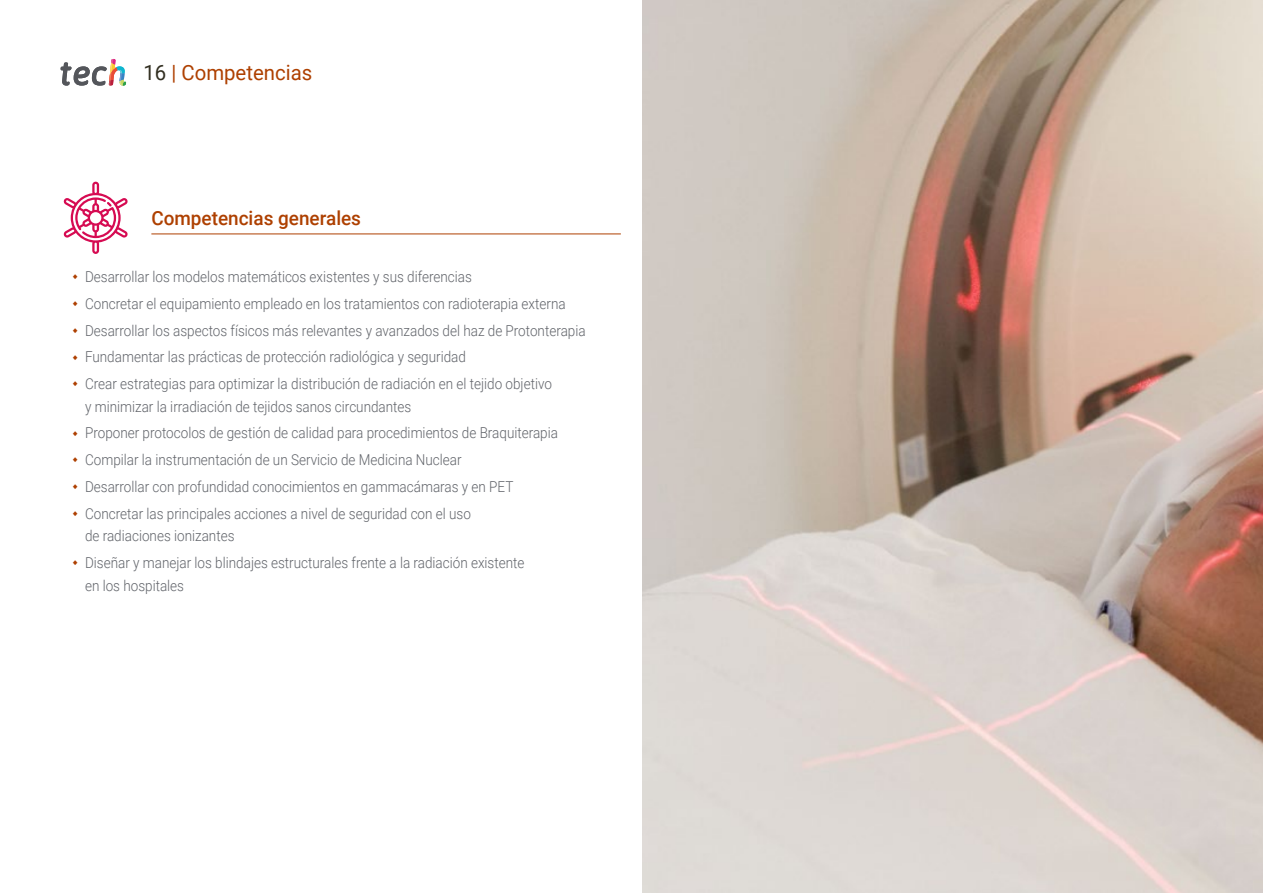
<style>
.page{position:relative;width:1263px;height:893px;background:#fff}
.page>*{position:absolute;margin:0;border:0;box-sizing:border-box;transform-origin:0 0}
.t1{font:21px "Roboto";color:#ae4000}
.t2{font:500 19.5px "Roboto";color:#ae4000}
.t3{font:300 15px/26.7px "Roboto";color:#61646a;scale:.9 1}
.s1{color:#312e20}
</style>
<div class="page">
<hr style="left:151px;top:234px;width:470px;height:1px;background:#ae4000">
<svg style="left:63px;top:182px;width:65px;height:72px"></svg>
<img style="left:642px;top:0;width:621px;height:893px">
<svg style="left:61px;top:59px;width:65px;height:27px"></svg>
<h1 class="t1" style="left:144px;top:57px;width:170px"><span class="s1">16</span> | Competencias</h1>
<h2 class="t2" style="left:151px;top:205px;width:211px">Competencias generales</h2>
<p class="t3" style="left:85px;top:263px;width:558px">Desarrollar los modelos matemáticos existentes y sus diferencias<br>Concretar el equipamiento empleado en los tratamientos con radioterapia externa Desarrollar los aspectos físicos más relevantes y avanzados del haz de Protonterapia Fundamentar las prácticas de protección radiológica y seguridad<br>Crear estrategias para optimizar la distribución de radiación en el tejido objetivo</p>
<p class="t3" style="left:85px;top:392px;width:527px">y minimizar la irradiación de tejidos sanos circundantes<br>Proponer protocolos de gestión de calidad para procedimientos de Braquiterapia Compilar la instrumentación de un Servicio de Medicina Nuclear<br>Desarrollar con profundidad conocimientos en gammacámaras y en PET Concretar las principales acciones a nivel de seguridad con el uso</p>
<p class="t3" style="left:85px;top:522px;width:490px">de radiaciones ionizantes<br>Diseñar y manejar los blindajes estructurales frente a la radiación existente</p>
<p class="t3" style="left:85px;top:571px;width:112px">en los hospitales</p>
</div>
